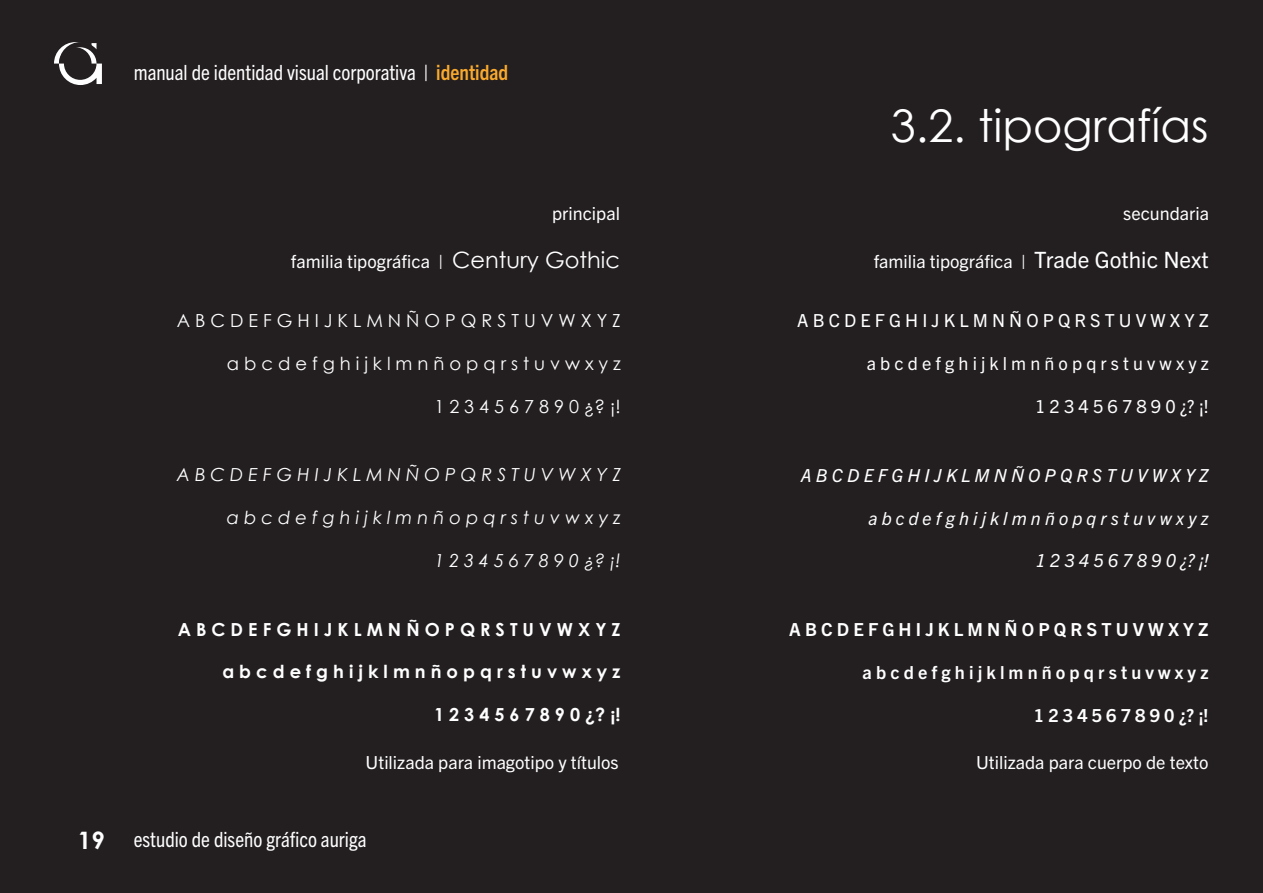
<style>
.page{position:relative;width:1263px;height:893px;background:#231f20}
.page>*{position:absolute;margin:0;border:0;box-sizing:border-box;transform-origin:0 0}
.t1{font:45px "Century Gothic";color:#fff}
.t2{font:condensed 21px "Trade Gothic Next LT Pro";color:#fff}
.t3{font:18px "Trade Gothic Next LT Pro";color:#fff}
.t4{font:18px "Century Gothic";color:#fff}
.t5{font:italic 18px "Trade Gothic Next LT Pro";color:#fff}
.t6{font:italic 18px "Century Gothic";color:#fff}
.t7{font:700 18px "Trade Gothic Next LT Pro";color:#fff}
.t8{font:700 18px "Century Gothic";color:#fff}
.s1{font-weight:700;color:#faa92c}
.s2{font-family:"Century Gothic";font-size:22.5px}
.s3{font-size:22.5px}
.s4{font-family:"Century Gothic";font-weight:700;font-stretch:normal;font-size:24px}
</style>
<div class="page">
<svg style="left:54px;top:42px;width:48px;height:43px"></svg>
<p class="t2" style="left:134px;top:58px;width:376px">manual de identidad visual corporativa | <span class="s1">identidad</span></p>
<p class="t3" style="left:552px;top:201px;width:69px">principal</p>
<p class="t3" style="left:291px;top:249px;width:331px">familia tipográfica | <span class="s2">Century Gothic</span></p>
<p class="t4" style="left:177px;top:309px;width:446px">A B C D E F G H I J K L M N Ñ O P Q R S T U V W X Y Z</p>
<p class="t4" style="left:227px;top:352px;width:396px">a b c d e f g h i j k l m n ñ o p q r s t u v w x y z</p>
<p class="t4" style="left:434px;top:395px;width:188px">1 2 3 4 5 6 7 8 9 0 ¿? ¡!</p>
<p class="t6" style="left:177px;top:464px;width:446px">A B C D E F G H I J K L M N Ñ O P Q R S T U V W X Y Z</p>
<p class="t6" style="left:227px;top:507px;width:396px">a b c d e f g h i j k l m n ñ o p q r s t u v w x y z</p>
<p class="t6" style="left:434px;top:549px;width:188px">1 2 3 4 5 6 7 8 9 0 ¿? ¡!</p>
<p class="t8" style="left:178px;top:618px;width:444px">A B C D E F G H I J K L M N Ñ O P Q R S T U V W X Y Z</p>
<p class="t8" style="left:222px;top:660px;width:400px">a b c d e f g h i j k l m n ñ o p q r s t u v w x y z</p>
<p class="t8" style="left:434px;top:703px;width:188px">1 2 3 4 5 6 7 8 9 0 ¿? ¡!</p>
<h1 class="t1" style="left:891px;top:98px;width:319px">3.2. tipografías</h1>
<p class="t3" style="left:1123px;top:201px;width:87px">secundaria</p>
<p class="t3" style="left:874px;top:249px;width:337px">familia tipográfica | <span class="s3">Trade Gothic Next</span></p>
<p class="t3" style="left:797px;top:308px;width:413px">A B C D E F G H I J K L M N Ñ O P Q R S T U V W X Y Z</p>
<p class="t3" style="left:867px;top:351px;width:344px">a b c d e f g h i j k l m n ñ o p q r s t u v w x y z</p>
<p class="t3" style="left:1035px;top:394px;width:175px">1 2 3 4 5 6 7 8 9 0 ¿? ¡!</p>
<p class="t5" style="left:801px;top:463px;width:410px">A B C D E F G H I J K L M N Ñ O P Q R S T U V W X Y Z</p>
<p class="t5" style="left:868px;top:505px;width:342px">a b c d e f g h i j k l m n ñ o p q r s t u v w x y z</p>
<p class="t5" style="left:1035px;top:548px;width:175px">1 2 3 4 5 6 7 8 9 0 ¿? ¡!</p>
<p class="t7" style="left:789px;top:617px;width:421px">A B C D E F G H I J K L M N Ñ O P Q R S T U V W X Y Z</p>
<p class="t7" style="left:862px;top:660px;width:348px">a b c d e f g h i j k l m n ñ o p q r s t u v w x y z</p>
<p class="t7" style="left:1034px;top:703px;width:176px">1 2 3 4 5 6 7 8 9 0 ¿? ¡!</p>
<p class="t3" style="left:366px;top:750px;width:255px">Utilizada para imagotipo y títulos</p>
<p class="t3" style="left:976px;top:750px;width:234px">Utilizada para cuerpo de texto</p>
<p class="t2" style="left:78px;top:825px;width:290px"><span class="s4">19</span> estudio de diseño gráfico auriga</p>
</div>
